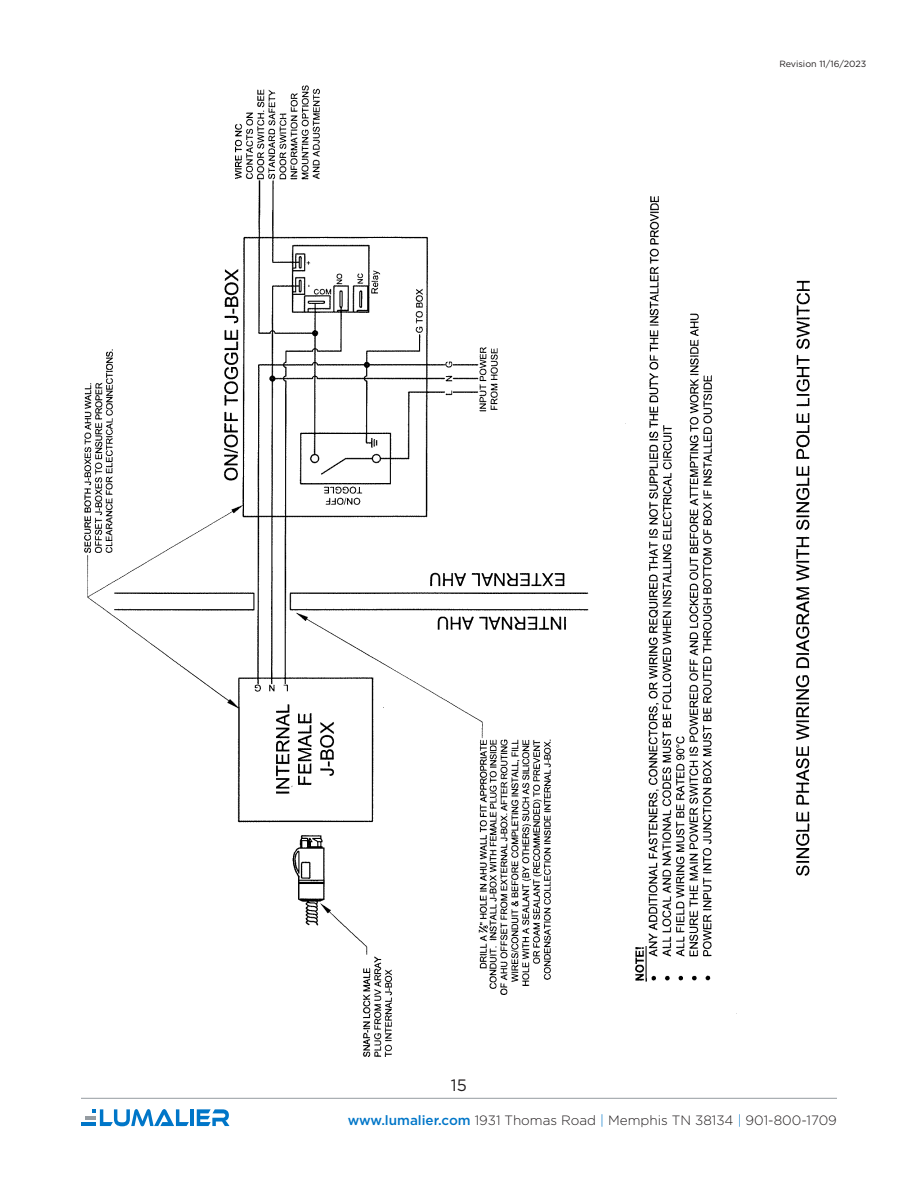
<style>
.page{position:relative;width:918px;height:1188px;background:#fff}
.page>*{position:absolute;margin:0;border:0;box-sizing:border-box;transform-origin:0 0}
.t1{font:16.5px "Gotham";color:#231f20}
.t2{font:300 13.5px "Gotham";color:#231f20}
.t3{font:9px "Gotham";color:#231f20}
.s1{font-weight:500;color:#0076c8}
.s2{color:#0076c8}
</style>
<div class="page">
<hr style="left:85px;top:1116px;width:11px;height:4px;background:#959ca1">
<hr style="left:190px;top:1109px;width:4px;height:17px;background:#0076c8">
<svg style="left:197px;top:1109px;width:32px;height:17px"></svg>
<hr style="left:81px;top:1122px;width:15px;height:4px;background:#0076c8">
<svg style="left:92px;top:1109px;width:97px;height:17px"></svg>
<hr style="left:81px;top:1098px;width:756px;height:1px;background:#959ca1">
<img style="left:84px;top:85px;width:726px;height:972px">
<p class="t3" style="left:779px;top:58px;width:89px">Revision 11/16/2023</p>
<p class="t1" style="left:451px;top:1075px;width:18px">15</p>
<p class="t2" style="left:348px;top:1112px;width:491px"><span class="s1">www.lumalier.com</span> 1931 Thomas Road <span class="s2">|</span> Memphis TN 38134 <span class="s2">|</span> 901-800-1709</p>
</div>
